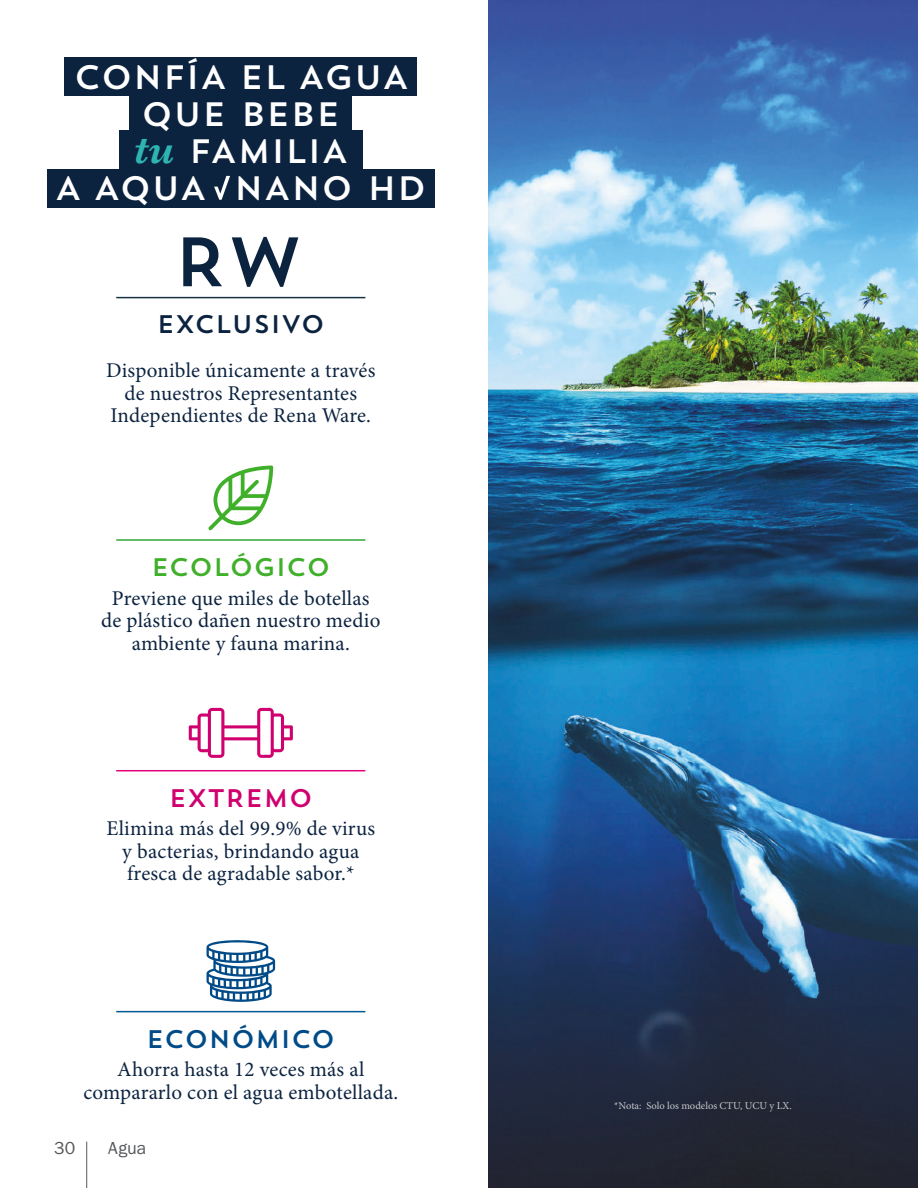
<style>
.page{position:relative;width:918px;height:1188px;background:#fff}
.page>*{position:absolute;margin:0;border:0;box-sizing:border-box;transform-origin:0 0}
.t1{font:33.75px/37px "Trend Sans One";color:#fff;text-align:center}
.t2{font:25.35px "Trend Sans One";color:#0c2340}
.t3{font:25.35px "Trend Sans One";letter-spacing:-.01em;color:#40b02b}
.t4{font:25.35px "Trend Sans One";color:#004b87}
.t5{font:25.35px "Trend Sans One";color:#d0006f}
.t6{font:21px/22.5px "Minion Pro";letter-spacing:.01em;color:#0c2340;text-align:center}
.t7{font:18px "Franklin Gothic URW Boo";color:#55585b}
.t8{font:10.5px "Minion Pro";color:#fff}
.s1{font-family:"Baskerville";font-weight:600;font-style:italic;font-size:43.8px;color:#2eb5b2}
</style>
<div class="page">
<img style="left:488px;top:0;width:430px;height:1188px">
<svg style="left:183px;top:237px;width:39px;height:49px"></svg>
<svg style="left:232px;top:237px;width:66px;height:50px"></svg>
<hr style="left:116px;top:297px;width:249px;height:1px;background:#173447">
<svg style="left:189px;top:708px;width:104px;height:50px"></svg>
<hr style="left:116px;top:770px;width:249px;height:1px;background:#e6007c">
<svg style="left:208px;top:466px;width:65px;height:64px"></svg>
<hr style="left:116px;top:539px;width:249px;height:2px;background:#2fa836">
<hr style="left:116px;top:1011px;width:249px;height:1px;background:#005896">
<svg style="left:207px;top:940px;width:68px;height:62px"></svg>
<div style="left:47px;top:169px;width:387px;height:38px;background:#0c2340"></div>
<div style="left:119px;top:131px;width:243px;height:38px;background:#0c2340"></div>
<div style="left:130px;top:92px;width:222px;height:39px;background:#0c2340"></div>
<div style="left:65px;top:57px;width:352px;height:38px;background:#0c2340"></div>
<svg style="left:214px;top:176px;width:16px;height:24px"></svg>
<hr style="left:86px;top:1142px;width:1px;height:46px;background:#55585b">
<h1 class="t1" style="left:55px;top:57px;width:374px">CONFÍA EL AGUA<br>QUE BEBE<br><span class="s1">tu</span> FAMILIA<br>A AQUA NANO HD</h1>
<p class="t2" style="left:157px;top:308px;width:170px">EXCLUSIVO</p>
<p class="t6" style="left:106px;top:359px;width:271px">Disponible únicamente a través de nuestros Representantes<br>Independientes de Rena Ware.</p>
<p class="t3" style="left:151px;top:551px;width:181px">ECOLÓGICO</p>
<p class="t6" style="left:101px;top:587px;width:281px">Previene que miles de botellas de plástico dañen nuestro medio ambiente y fauna marina.</p>
<p class="t5" style="left:169px;top:781px;width:145px">EXTREMO</p>
<p class="t6" style="left:106px;top:817px;width:270px">Elimina más del 99.9% de virus y bacterias, brindando agua fresca de agradable sabor.*</p>
<p class="t4" style="left:146px;top:1022px;width:191px">ECONÓMICO</p>
<p class="t6" style="left:83px;top:1058px;width:316px">Ahorra hasta 12 veces más al compararlo con el agua embotellada.</p>
<p class="t7" style="left:54px;top:1137px;width:23px">30</p>
<p class="t7" style="left:108px;top:1137px;width:40px">Agua</p>
<p class="t8" style="left:614px;top:1098px;width:179px">*Nota: Solo los modelos CTU, UCU y LX.</p>
</div>
